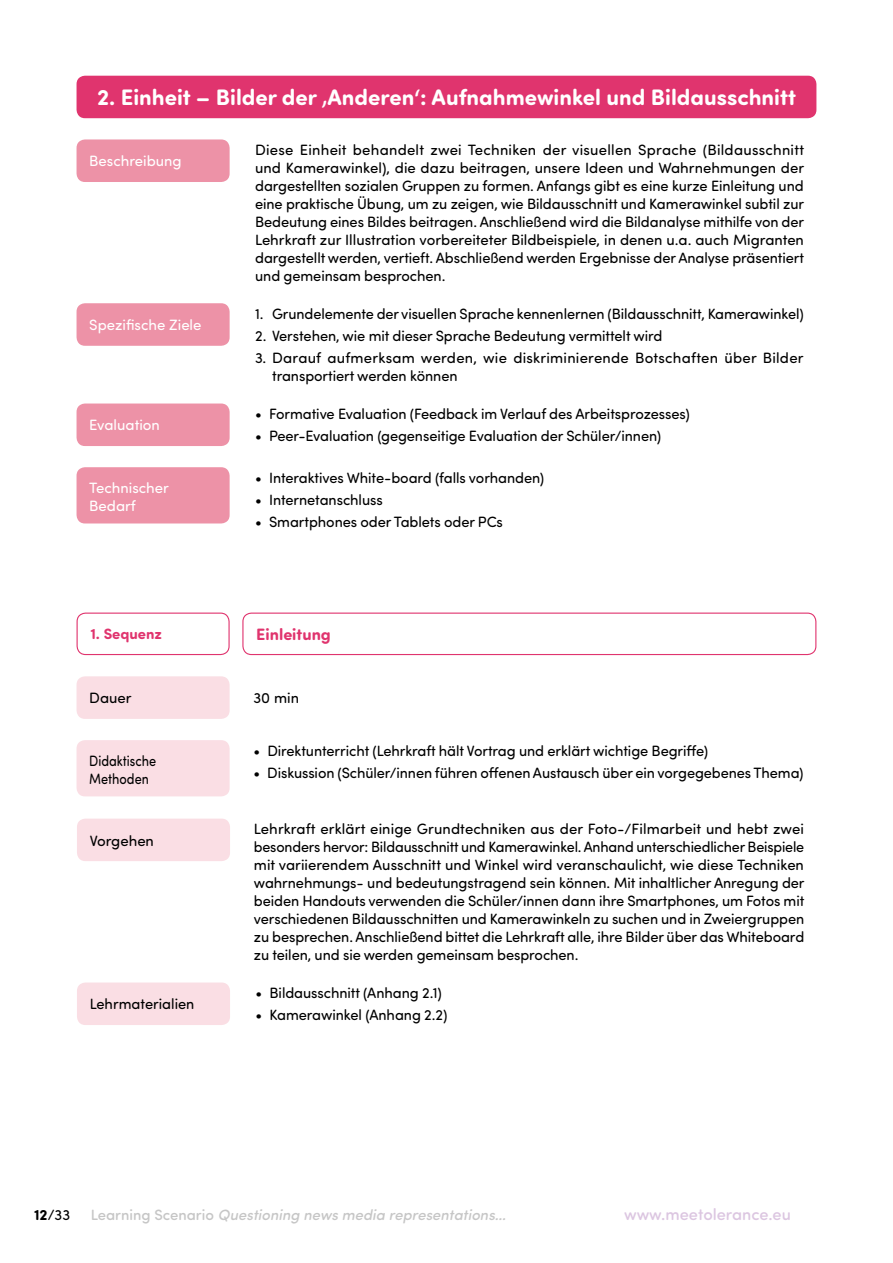
<style>
.page{position:relative;width:893px;height:1263px;background:#fff}
.page>*{position:absolute;margin:0;border:0;box-sizing:border-box;transform-origin:0 0}
.t1{font:700 22.5px "Sofia Pro Soft";color:#fff}
.t2{font:500 16.5px "Sofia Pro Soft";color:#dcc6e1}
.t3{font:700 16.5px "Sofia Pro Soft";color:#e0346e}
.t4{font:15px/18px "Sofia Pro Soft";letter-spacing:-.005em;color:#000;text-align:justify}
.t5{font:15px/18px "Sofia Pro Soft";letter-spacing:.015em;color:#000}
.t6{font:15px/18px "Sofia Pro Soft";color:#fff}
.t7{font:italic 500 15px "Sofia Pro Soft";color:#c6c6c6}
.t8{font:15px/18px "Sofia Pro Soft";letter-spacing:-.005em;color:#000;scale:.85 1}
.t9{font:700 15px "Sofia Pro Soft";color:#e0346e}
.s1{font-weight:700}
.s2{font-style:normal}
</style>
<div class="page">
<div style="left:77px;top:76px;width:739px;height:42px;background:#e0346e;border-radius:9px"></div>
<div style="left:77px;top:139px;width:153px;height:43px;background:#ed92a7;border-radius:9px"></div>
<div style="left:77px;top:303px;width:153px;height:43px;background:#ed92a7;border-radius:9px"></div>
<div style="left:77px;top:403px;width:153px;height:43px;background:#ed92a7;border-radius:9px"></div>
<div style="left:77px;top:467px;width:153px;height:56px;background:#ed92a7;border-radius:9px"></div>
<div style="left:77px;top:612px;width:153px;height:43px;border:1px solid #e0346e;border-radius:9px"></div>
<div style="left:242px;top:612px;width:574px;height:43px;border:1px solid #e0346e;border-radius:9px"></div>
<div style="left:77px;top:676px;width:153px;height:43px;background:#fadee4;border-radius:9px"></div>
<div style="left:77px;top:740px;width:153px;height:56px;background:#fadee4;border-radius:9px"></div>
<div style="left:77px;top:819px;width:153px;height:42px;background:#fadee4;border-radius:9px"></div>
<div style="left:77px;top:982px;width:153px;height:43px;background:#fadee4;border-radius:9px"></div>
<h1 class="t1" style="left:97px;top:81px;width:700px">2. Einheit – Bilder der ‚Anderen‘: Aufnahmewinkel und Bildausschnitt</h1>
<p class="t6" style="left:89px;top:151px;width:94px">Beschreibung</p>
<p class="t4" style="left:255px;top:140px;width:551px">Diese Einheit behandelt zwei Techniken der visuellen Sprache (Bildausschnitt und Kamerawinkel), die dazu beitragen, unsere Ideen und Wahrnehmungen der dargestellten sozialen Gruppen zu formen. Anfangs gibt es eine kurze Einleitung und eine praktische Übung, um zu zeigen, wie Bildausschnitt und Kamerawinkel subtil zur Bedeutung eines Bildes beitragen. Anschließend wird die Bildanalyse mithilfe von der Lehrkraft zur Illustration vorbereiteter Bildbeispiele, in denen u.a. auch Migranten dargestellt werden, vertieft. Abschließend werden Ergebnisse der Analyse präsentiert und gemeinsam besprochen.</p>
<p class="t6" style="left:89px;top:315px;width:114px">Spezifische Ziele</p>
<p class="t4" style="left:255px;top:304px;width:550px">1. Grundelemente der visuellen Sprache kennenlernen (Bildausschnitt, Kamerawinkel)</p>
<p class="t4" style="left:255px;top:326px;width:409px">2. Verstehen, wie mit dieser Sprache Bedeutung vermittelt wird</p>
<p class="t5" style="left:272px;top:348px;width:533px;text-indent:-17px">3. Darauf aufmerksam werden, wie diskriminierende Botschaften über Bilder transportiert werden können</p>
<p class="t6" style="left:89px;top:415px;width:72px">Evaluation</p>
<p class="t6" style="left:89px;top:478px;width:81px">Technischer<br>Bedarf</p>
<p class="t4" style="left:255px;top:404px;width:436px">• Formative Evaluation (Feedback im Verlauf des Arbeitsprozesses)</p>
<p class="t4" style="left:255px;top:426px;width:407px">• Peer-Evaluation (gegenseitige Evaluation der Schüler/innen)</p>
<p class="t4" style="left:255px;top:468px;width:291px">• Interaktives White-board (falls vorhanden)</p>
<p class="t4" style="left:255px;top:490px;width:129px">• Internetanschluss</p>
<p class="t4" style="left:255px;top:512px;width:249px">• Smartphones oder Tablets oder PCs</p>
<p class="t9" style="left:90px;top:623px;width:73px">1. Sequenz</p>
<p class="t3" style="left:256px;top:622px;width:76px">Einleitung</p>
<p class="t4" style="left:89px;top:688px;width:44px">Dauer</p>
<p class="t4" style="left:253px;top:688px;width:47px">30 min</p>
<p class="t8" style="left:89px;top:751px;width:80px">Didaktische<br>Methoden</p>
<p class="t4" style="left:253px;top:741px;width:456px">• Direktunterricht (Lehrkraft hält Vortrag und erklärt wichtige Begriffe)</p>
<p class="t4" style="left:253px;top:763px;width:552px">• Diskussion (Schüler/innen führen offenen Austausch über ein vorgegebenes Thema)</p>
<p class="t4" style="left:90px;top:831px;width:66px">Vorgehen</p>
<p class="t4" style="left:254px;top:819px;width:552px">Lehrkraft erklärt einige Grundtechniken aus der Foto-/Filmarbeit und hebt zwei besonders hervor: Bildausschnitt und Kamerawinkel. Anhand unterschiedlicher Beispiele mit variierendem Ausschnitt und Winkel wird veranschaulicht, wie diese Techniken wahrnehmungs- und bedeutungstragend sein können. Mit inhaltlicher Anregung der beiden Handouts verwenden die Schüler/innen dann ihre Smartphones, um Fotos mit verschiedenen Bildausschnitten und Kamerawinkeln zu suchen und in Zweiergruppen zu besprechen. Anschließend bittet die Lehrkraft alle, ihre Bilder über das Whiteboard zu teilen, und sie werden gemeinsam besprochen.</p>
<p class="t4" style="left:90px;top:994px;width:106px">Lehrmaterialien</p>
<p class="t4" style="left:256px;top:983px;width:188px">• Bildausschnitt (Anhang 2.1)</p>
<p class="t4" style="left:256px;top:1005px;width:193px">• Kamerawinkel (Anhang 2.2)</p>
<p class="t4" style="left:34px;top:1205px;width:38px"><span class="s1">12</span>/33</p>
<p class="t7" style="left:91px;top:1203px;width:417px"><span class="s2">Learning Scenario</span> Questioning news media representations…</p>
<p class="t2" style="left:624px;top:1202px;width:168px">www.meetolerance.eu</p>
</div>
